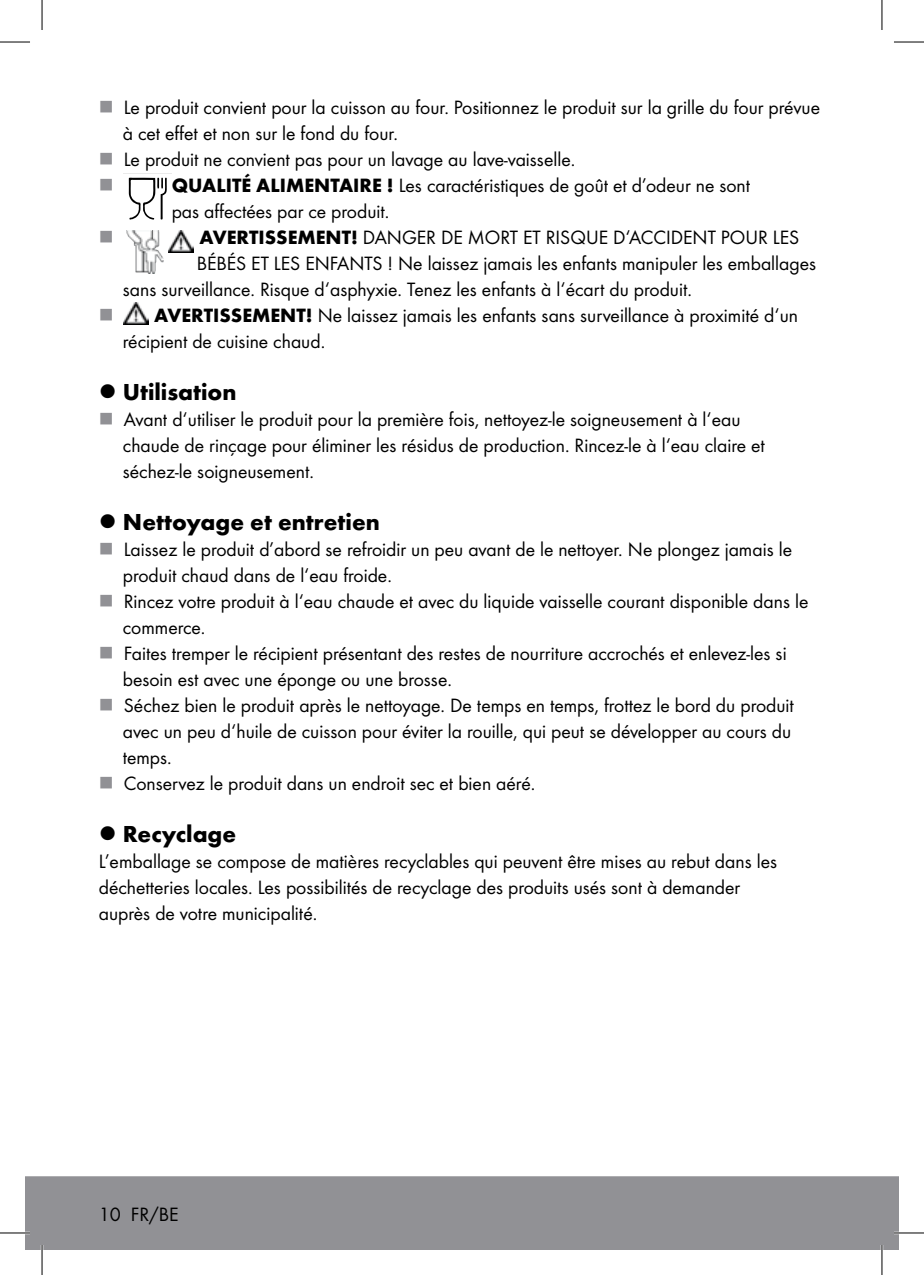
<style>
.page{position:relative;width:924px;height:1275px;background:#fff}
.page>*{position:absolute;margin:0;border:0;box-sizing:border-box;transform-origin:0 0}
.t1{font:700 24px "Futura";color:#000}
.t2{font:20px/26px "Futura Boo";color:#000}
.t3{font:20px "Wingdings";color:#919195}
.s1{color:#919195}
.s2{font-family:"Futura";font-weight:700}
</style>
<div class="page">
<div style="left:25px;top:1176px;width:873px;height:74px;background:#919195"></div>
<svg style="left:128px;top:177px;width:39px;height:43px"></svg>
<img style="left:168px;top:230px;width:25px;height:22px">
<img style="left:126px;top:230px;width:37px;height:43px">
<img style="left:123px;top:303px;width:25px;height:22px">
<hr style="left:0;top:1231px;width:30px;height:3px;background:#fff">
<hr style="left:893px;top:1231px;width:30px;height:3px;background:#fff">
<hr style="left:41px;top:1245px;width:2px;height:30px;background:#fff">
<hr style="left:880px;top:1245px;width:2px;height:30px;background:#fff">
<hr style="left:0;top:42px;width:30px;height:1px;background:#000">
<hr style="left:893px;top:42px;width:30px;height:1px;background:#000">
<hr style="left:0;top:1232px;width:30px;height:1px;background:#000">
<hr style="left:893px;top:1232px;width:30px;height:1px;background:#000">
<hr style="left:42px;top:0;width:1px;height:30px;background:#000">
<hr style="left:42px;top:1245px;width:1px;height:30px;background:#000">
<hr style="left:881px;top:0;width:1px;height:30px;background:#000">
<hr style="left:881px;top:1245px;width:1px;height:30px;background:#000">
<p class="t2" style="left:123px;top:94px;width:698px;text-indent:-24px"><span class="s1">■</span> Le produit convient pour la cuisson au four. Positionnez le produit sur la grille du four prévue à cet effet et non sur le fond du four.</p>
<p class="t2" style="left:99px;top:146px;width:477px"><span class="s1">■</span> Le produit ne convient pas pour un lavage au lave-vaisselle.</p>
<p class="t3" style="left:99px;top:174px;width:16px">■</p>
<p class="t2" style="left:172px;top:172px;width:579px"><span class="s2">QUALITÉ ALIMENTAIRE !</span> Les caractéristiques de goût et d’odeur ne sont pas affectées par ce produit.</p>
<p class="t3" style="left:99px;top:226px;width:16px">■</p>
<p class="t2" style="left:199px;top:224px;width:601px"><span class="s2">AVERTISSEMENT!</span> DANGER DE MORT ET RISQUE D‘ACCIDENT POUR LES</p>
<p class="t2" style="left:197px;top:250px;width:620px">BÉBÉS ET LES ENFANTS ! Ne laissez jamais les enfants manipuler les emballages</p>
<p class="t2" style="left:123px;top:276px;width:570px">sans surveillance. Risque d‘asphyxie. Tenez les enfants à l‘écart du produit.</p>
<p class="t2" style="left:123px;top:302px;width:676px;text-indent:-24px"><span class="s1">■</span> <span class="s2">AVERTISSEMENT!</span> Ne laissez jamais les enfants sans surveillance à proximité d‘un récipient de cuisine chaud.</p>
<p class="t1" style="left:99px;top:377px;width:139px">● Utilisation</p>
<p class="t2" style="left:123px;top:406px;width:643px;text-indent:-24px"><span class="s1">■</span> Avant d‘utiliser le produit pour la première fois, nettoyez-le soigneusement à l‘eau chaude de rinçage pour éliminer les résidus de production. Rincez-le à l‘eau claire et séchez-le soigneusement.</p>
<p class="t1" style="left:99px;top:507px;width:282px">● Nettoyage et entretien</p>
<p class="t2" style="left:123px;top:536px;width:670px;text-indent:-24px"><span class="s1">■</span> Laissez le produit d’abord se refroidir un peu avant de le nettoyer. Ne plongez jamais le produit chaud dans de l‘eau froide.</p>
<p class="t2" style="left:123px;top:588px;width:686px;text-indent:-24px"><span class="s1">■</span> Rincez votre produit à l‘eau chaude et avec du liquide vaisselle courant disponible dans le commerce.</p>
<p class="t2" style="left:123px;top:640px;width:665px;text-indent:-24px"><span class="s1">■</span> Faites tremper le récipient présentant des restes de nourriture accrochés et enlevez-les si besoin est avec une éponge ou une brosse.</p>
<p class="t2" style="left:123px;top:692px;width:672px;text-indent:-24px"><span class="s1">■</span> Séchez bien le produit après le nettoyage. De temps en temps, frottez le bord du produit avec un peu d‘huile de cuisson pour éviter la rouille, qui peut se développer au cours du temps.</p>
<p class="t2" style="left:99px;top:770px;width:438px"><span class="s1">■</span> Conservez le produit dans un endroit sec et bien aéré.</p>
<p class="t1" style="left:99px;top:819px;width:139px">● Recyclage</p>
<p class="t2" style="left:99px;top:848px;width:679px">L’emballage se compose de matières recyclables qui peuvent être mises au rebut dans les déchetteries locales. Les possibilités de recyclage des produits usés sont à demander auprès de votre municipalité.</p>
<p class="t2" style="left:99px;top:1201px;width:81px">10 FR/BE</p>
</div>
